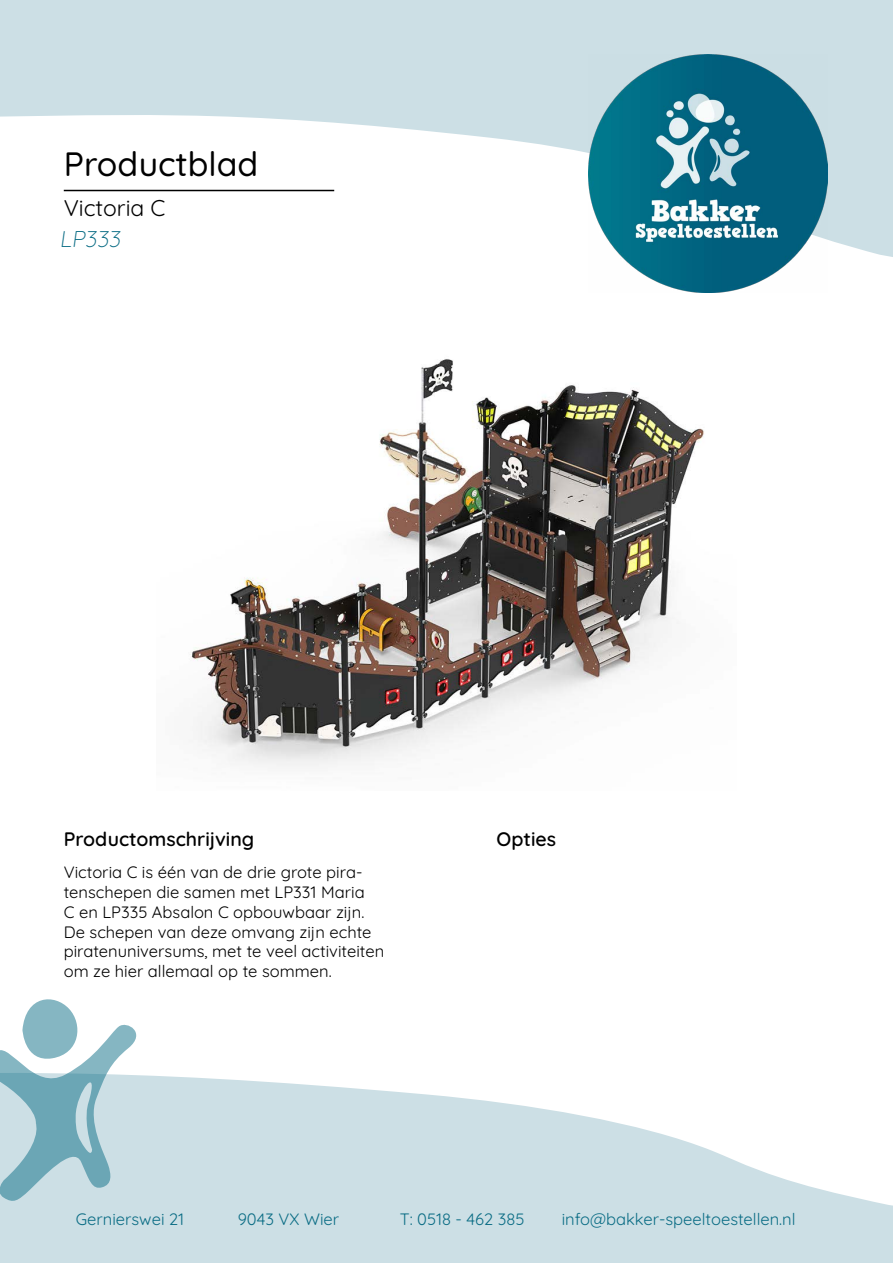
<style>
.page{position:relative;width:893px;height:1263px;background:#fff}
.page>*{position:absolute;margin:0;border:0;box-sizing:border-box;transform-origin:0 0}
.t1{font:500 33.75px "Quicksand";color:#000}
.t2{font:22.8px "Quicksand";color:#000}
.t3{font:300 22.8px "Quicksand";color:#0b6d85}
.t4{font:600 19.5px "Quicksand";color:#000}
.t5{font:16.5px/19.8px "Quicksand";color:#000}
.t6{font:16.5px "Quicksand";color:#0b6d85}
</style>
<div class="page">
<svg style="left:0;top:0;width:893px;height:257px;fill:#ccdfe5"></svg>
<img style="left:589px;top:54px;width:238px;height:238px">
<svg style="left:0;top:1075px;width:893px;height:188px;fill:#ccdfe5"></svg>
<svg style="left:0;top:999px;width:136px;height:202px"></svg>
<hr style="left:64px;top:190px;width:270px;height:1px;background:#000">
<img style="left:191px;top:359px;width:513px;height:408px">
<h1 class="t1" style="left:64px;top:138px;width:196px">Productblad</h1>
<h2 class="t2" style="left:64px;top:191px;width:103px">Victoria C</h2>
<h2 class="t3" style="left:60px;top:221px;width:67px">LP333</h2>
<p class="t4" style="left:64px;top:823px;width:192px">Productomschrijving</p>
<p class="t4" style="left:497px;top:823px;width:61px">Opties</p>
<p class="t5" style="left:64px;top:861px;width:322px">Victoria C is één van de drie grote pira&shy;tenschepen die samen met LP331 Maria<br>C en LP335 Absalon C opbouwbaar zijn.<br>De schepen van deze omvang zijn echte piratenuniversums, met te veel activiteiten om ze hier allemaal op te sommen.</p>
<p class="t6" style="left:76px;top:1207px;width:110px">Gernierswei 21</p>
<p class="t6" style="left:238px;top:1207px;width:103px">9043 VX Wier</p>
<p class="t6" style="left:400px;top:1207px;width:126px">T: 0518 - 462 385</p>
<p class="t6" style="left:562px;top:1207px;width:235px">info@bakker-speeltoestellen.nl</p>
</div>
